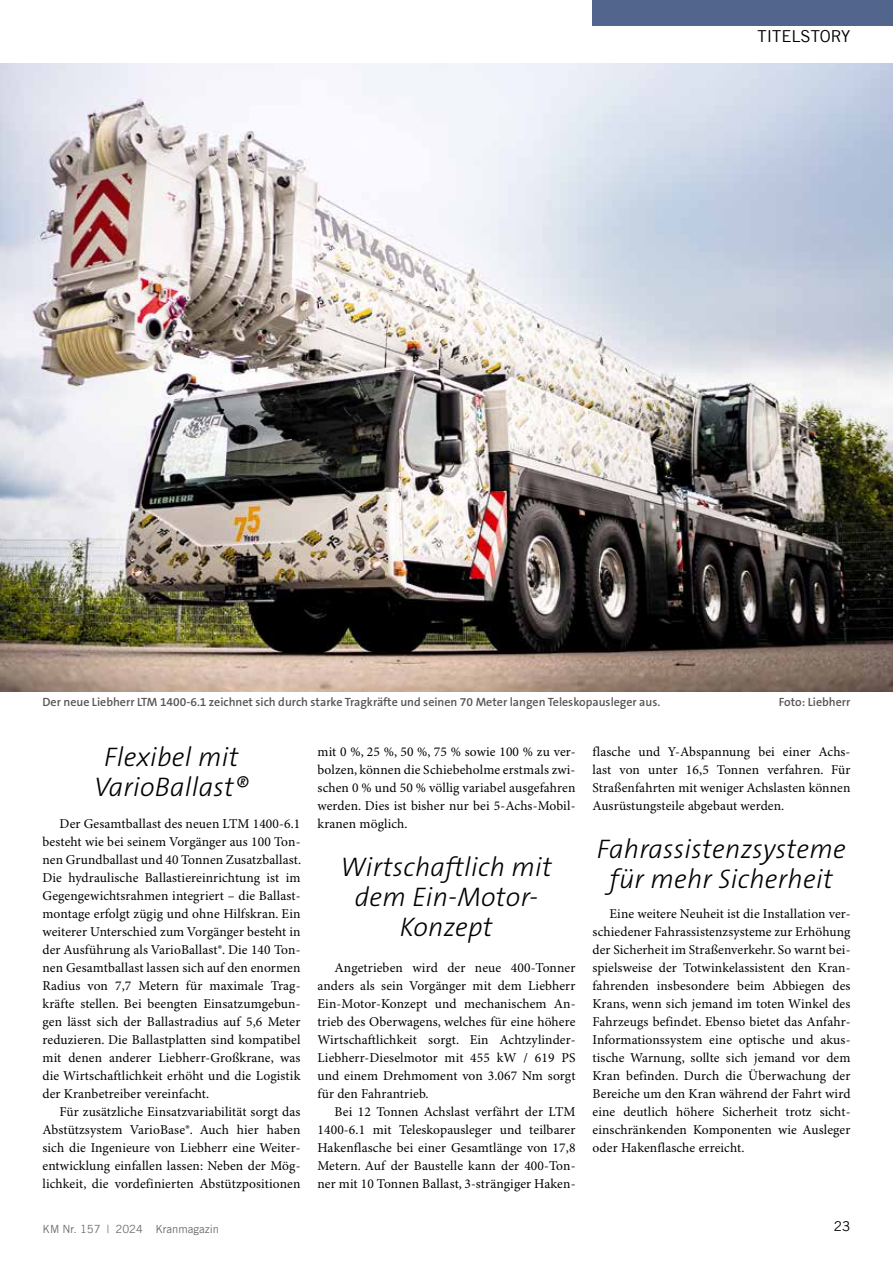
<style>
.page{position:relative;width:893px;height:1263px;background:#fff}
.page>*{position:absolute;margin:0;border:0;box-sizing:border-box;transform-origin:0 0}
.t1{font:italic 300 27px/30px "The Sans B W3";letter-spacing:.01em;color:#000;text-align:center}
.t2{font:16.5px "Trade Gothic LT";color:#000}
.t3{font:13.5px/18px "Minion Pro";letter-spacing:.01em;color:#000;text-align:justify}
.t4{font:13.5px "Trade Gothic LT";color:#000}
.t5{font:600 12px "The Sans B W6";color:#565655}
.t6{font:11.25px "Trade Gothic LT";color:#6e6e6e}
</style>
<div class="page">
<div style="left:592px;top:0;width:301px;height:26px;background:#51658d"></div>
<img style="left:0;top:64px;width:893px;height:628px">
<p class="t2" style="left:757px;top:26px;width:94px">TITELSTORY</p>
<p class="t5" style="left:43px;top:694px;width:619px">Der neue Liebherr LTM 1400-6.1 zeichnet sich durch starke Tragkräfte und seinen 70 Meter langen Teleskopausleger aus.</p>
<p class="t5" style="left:779px;top:694px;width:73px">Foto: Liebherr</p>
<h1 class="t1" style="left:94px;top:743px;width:156px">Flexibel mit<br>VarioBallast®</h1>
<p class="t3" style="left:43px;top:815px;width:260px;text-indent:17px">Der Gesamtballast des neuen LTM 1400-6.1 besteht wie bei seinem Vorgänger aus 100 Ton&shy;nen Grundballast und 40 Tonnen Zusatzballast.<br>Die hydraulische Ballastiereinrichtung ist im Gegengewichtsrahmen integriert – die Ballast&shy;montage erfolgt zügig und ohne Hilfskran. Ein weiterer Unterschied zum Vorgänger besteht in der Ausführung als VarioBallast®. Die 140 Ton&shy;nen Gesamtballast lassen sich auf den enormen Radius von 7,7 Metern für maximale Trag&shy;kräfte stellen. Bei beengten Einsatzumgebun&shy;gen lässt sich der Ballastradius auf 5,6 Meter reduzieren. Die Ballastplatten sind kompatibel mit denen anderer Liebherr-Großkrane, was die Wirtschaftlichkeit erhöht und die Logistik der Kranbetreiber vereinfacht.</p>
<p class="t3" style="left:43px;top:1103px;width:259px;text-indent:17px">Für zusätzliche Einsatzvariabilität sorgt das Abstützsystem VarioBase®. Auch hier haben sich die Ingenieure von Liebherr eine Weiter&shy;entwicklung einfallen lassen: Neben der Mög&shy;lichkeit, die vordefinierten Abstützpositionen</p>
<p class="t3" style="left:317px;top:743px;width:259px">mit 0 %, 25 %, 50 %, 75 % sowie 100 % zu ver&shy;bolzen, können die Schiebeholme erstmals zwi&shy;schen 0 % und 50 % völlig variabel ausgefahren werden. Dies ist bisher nur bei 5-Achs-Mobil&shy;kranen möglich.</p>
<h1 class="t1" style="left:341px;top:853px;width:213px">Wirtschaftlich mit dem Ein-Motor-<br>Konzept</h1>
<p class="t3" style="left:317px;top:959px;width:259px;text-indent:17px">Angetrieben wird der neue 400-Tonner anders als sein Vorgänger mit dem Liebherr Ein-Motor-Konzept und mechanischem An&shy;trieb des Oberwagens, welches für eine höhere Wirtschaftlichkeit sorgt. Ein Achtzylinder-Liebherr-Dieselmotor mit 455 kW / 619 PS und einem Drehmoment von 3.067 Nm sorgt für den Fahrantrieb.</p>
<p class="t3" style="left:317px;top:1103px;width:259px;text-indent:17px">Bei 12 Tonnen Achslast verfährt der LTM 1400-6.1 mit Teleskopausleger und teilbarer Hakenflasche bei einer Gesamtlänge von 17,8<br>Metern. Auf der Baustelle kann der 400-Ton&shy;ner mit 10 Tonnen Ballast, 3-strängiger Haken-</p>
<p class="t3" style="left:592px;top:743px;width:259px">flasche und Y-Abspannung bei einer Achs&shy;last von unter 16,5 Tonnen verfahren. Für Straßenfahrten mit weniger Achslasten können Ausrüstungsteile abgebaut werden.</p>
<h1 class="t1" style="left:597px;top:835px;width:250px">Fahrassistenzsysteme für mehr Sicherheit</h1>
<p class="t3" style="left:592px;top:905px;width:259px;text-indent:17px">Eine weitere Neuheit ist die Installation ver&shy;schiedener Fahrassistenzsysteme zur Erhöhung der Sicherheit im Straßenverkehr. So warnt bei&shy;spielsweise der Totwinkelassistent den Kran&shy;fahrenden insbesondere beim Abbiegen des Krans, wenn sich jemand im toten Winkel des Fahrzeugs befindet. Ebenso bietet das Anfahr-Informationssystem eine optische und akus&shy;tische Warnung, sollte sich jemand vor dem Kran befinden. Durch die Überwachung der Bereiche um den Kran während der Fahrt wird eine deutlich höhere Sicherheit trotz sicht&shy;einschränkenden Komponenten wie Ausleger oder Hakenflasche erreicht.</p>
<p class="t6" style="left:43px;top:1222px;width:178px">KM Nr. 157 | 2024 Kranmagazin</p>
<p class="t4" style="left:834px;top:1218px;width:18px">23</p>
</div>
